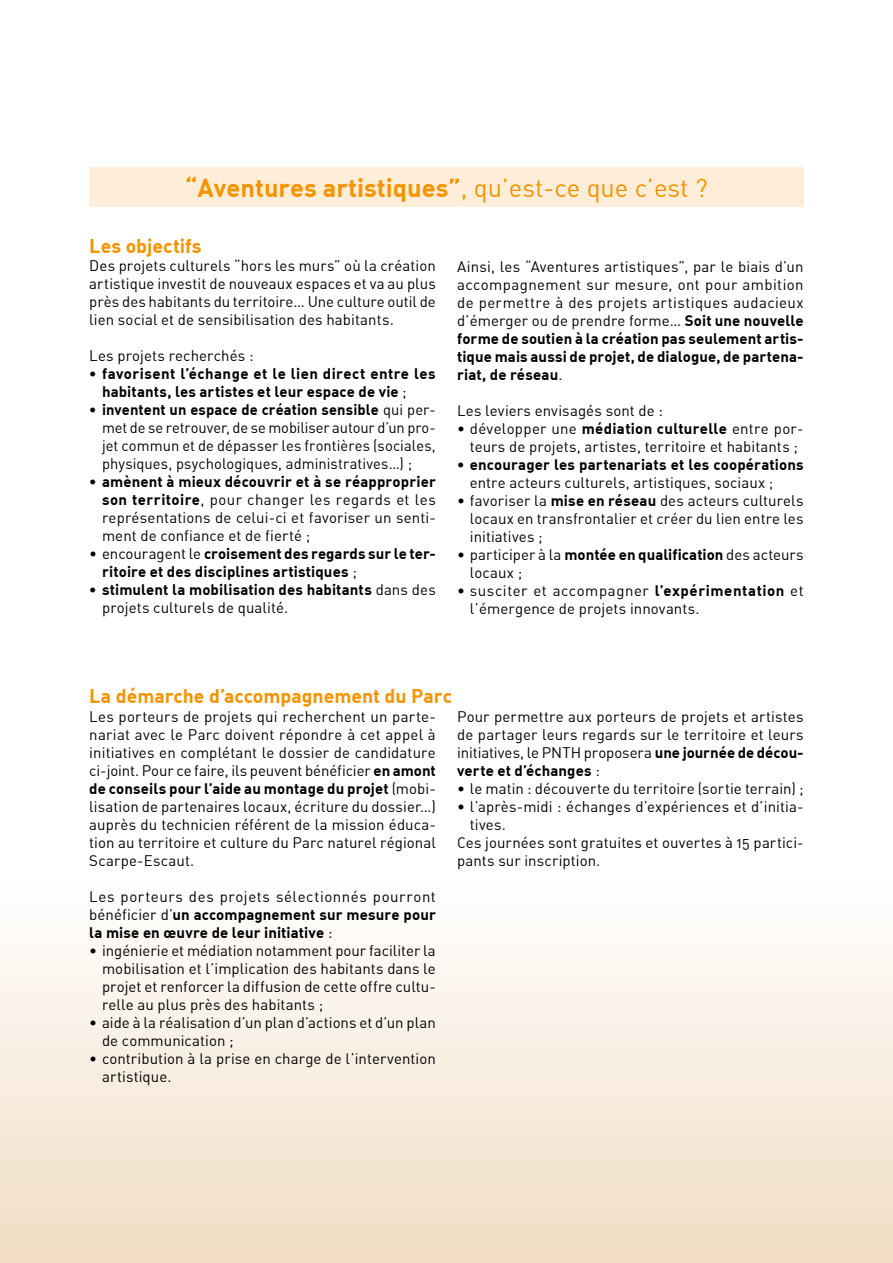
<style>
.page{position:relative;width:893px;height:1263px;background:#fff}
.page>*{position:absolute;margin:0;border:0;box-sizing:border-box;transform-origin:0 0}
.t1{font:700 25.5px "DIN Alternate";color:#f39400}
.t2{font:700 19.5px "DIN Alternate";letter-spacing:-.005em;color:#f39400}
.t3{font:15px/18px "DIN Alternate";letter-spacing:.005em;color:#000;text-align:justify}
.t4{font:700 15px/18px "DIN Alternate";letter-spacing:.01em;color:#000}
.t5{font:15px/18px "DIN Alternate";letter-spacing:.025em;color:#000}
.s1{font-weight:400}
.s2{font-weight:700}
</style>
<div class="page">
<div style="left:0;top:846px;width:893px;height:417px;background:linear-gradient(to bottom,#fff,#f0dcc4)"></div>
<div style="left:89px;top:167px;width:715px;height:39px;background:#feeed9"></div>
<h1 class="t1" style="left:185px;top:171px;width:524px">“Aventures artistiques”<span class="s1">, qu’est-ce que c’est ?</span></h1>
<h2 class="t2" style="left:89px;top:233px;width:114px">Les objectifs</h2>
<p class="t3" style="left:89px;top:256px;width:348px">Des projets culturels “hors les murs” où la création artistique investit de nouveaux espaces et va au plus près des habitants du territoire… Une culture outil de lien social et de sensibilisation des habitants.</p>
<p class="t3" style="left:89px;top:346px;width:166px">Les projets recherchés :</p>
<p class="t4" style="left:102px;top:364px;width:335px;text-indent:-13px">• favorisent l’échange et le lien direct entre les habitants, les artistes et leur espace de vie <span class="s1">;</span></p>
<p class="t3" style="left:102px;top:400px;width:335px;text-indent:-13px"><span class="s2">• inventent un espace de création sensible</span> qui per&shy;met de se retrouver, de se mobiliser autour d’un pro&shy;jet commun et de dépasser les frontières (sociales, physiques, psychologiques, administratives…) ;</p>
<p class="t3" style="left:102px;top:472px;width:335px;text-indent:-13px"><span class="s2">• amènent à mieux découvrir et à se réapproprier son territoire</span>, pour changer les regards et les représentations de celui-ci et favoriser un senti&shy;ment de confiance et de fierté ;</p>
<p class="t4" style="left:102px;top:544px;width:335px;text-indent:-13px"><span class="s1">• encouragent le</span> croisement des regards sur le ter&shy;ritoire et des disciplines artistiques <span class="s1">;</span></p>
<p class="t4" style="left:102px;top:580px;width:335px;text-indent:-13px">• stimulent la mobilisation des habitants <span class="s1">dans des projets culturels de qualité.</span></p>
<p class="t3" style="left:457px;top:258px;width:348px">Ainsi, les “Aventures artistiques”, par le biais d’un accompagnement sur mesure, ont pour ambition de permettre à des projets artistiques audacieux d’émerger ou de prendre forme… <span class="s2">Soit une nouvelle forme de soutien à la création pas seulement artis&shy;tique mais aussi de projet, de dialogue, de partena&shy;riat, de réseau</span>.</p>
<p class="t3" style="left:457px;top:402px;width:207px">Les leviers envisagés sont de :</p>
<p class="t3" style="left:457px;top:420px;width:348px;text-align:center">• développer une <span class="s2">médiation culturelle</span> entre por&shy;teurs de projets, artistes, territoire et habitants ;</p>
<p class="t4" style="left:457px;top:455px;width:348px">• encourager les partenariats et les coopérations</p>
<p class="t3" style="left:470px;top:474px;width:305px">entre acteurs culturels, artistiques, sociaux ;</p>
<p class="t3" style="left:470px;top:492px;width:335px;text-indent:-13px">• favoriser la <span class="s2">mise en réseau</span> des acteurs culturels locaux en transfrontalier et créer du lien entre les initiatives ;</p>
<p class="t3" style="left:470px;top:546px;width:335px;text-indent:-13px">• participer à la <span class="s2">montée en qualification</span> des acteurs locaux ;</p>
<p class="t5" style="left:470px;top:582px;width:335px;text-indent:-13px">• susciter et accompagner <span class="s2">l’expérimentation</span> et l’émergence de projets innovants.</p>
<h2 class="t2" style="left:89px;top:683px;width:364px">La démarche d’accompagnement du Parc</h2>
<p class="t3" style="left:89px;top:707px;width:348px">Les porteurs de projets qui recherchent un parte&shy;nariat avec le Parc doivent répondre à cet appel à initiatives en complétant le dossier de candidature ci-joint. Pour ce faire, ils peuvent bénéficier <span class="s2">en amont de conseils pour l’aide au montage du projet</span> (mobi&shy;lisation de partenaires locaux, écriture du dossier…) auprès du technicien référent de la mission éduca&shy;tion au territoire et culture du Parc naturel régional Scarpe-Escaut.</p>
<p class="t4" style="left:89px;top:887px;width:348px;text-align:justify"><span class="s1">Les porteurs des projets sélectionnés pourront bénéficier d’</span>un accompagnement sur mesure pour la mise en œuvre de leur initiative <span class="s1">:</span></p>
<p class="t3" style="left:102px;top:941px;width:335px;text-indent:-13px">• ingénierie et médiation notamment pour faciliter la mobilisation et l’implication des habitants dans le projet et renforcer la diffusion de cette offre cultu&shy;relle au plus près des habitants ;</p>
<p class="t3" style="left:102px;top:1013px;width:335px;text-indent:-13px">• aide à la réalisation d’un plan d’actions et d’un plan de communication ;</p>
<p class="t3" style="left:102px;top:1049px;width:335px;text-indent:-13px">• contribution à la prise en charge de l’intervention artistique.</p>
<p class="t3" style="left:457px;top:707px;width:348px">Pour permettre aux porteurs de projets et artistes de partager leurs regards sur le territoire et leurs initiatives, le PNTH proposera <span class="s2">une journée de décou&shy;verte et d’échanges</span> :</p>
<p class="t3" style="left:457px;top:779px;width:348px">• le matin : découverte du territoire (sortie terrain) ;</p>
<p class="t3" style="left:457px;top:797px;width:348px">• l’après-midi : échanges d’expériences et d’initia-</p>
<p class="t3" style="left:470px;top:815px;width:37px">tives.</p>
<p class="t3" style="left:457px;top:833px;width:348px">Ces journées sont gratuites et ouvertes à 15 partici-</p>
<p class="t3" style="left:457px;top:851px;width:145px">pants sur inscription.</p>
</div>
